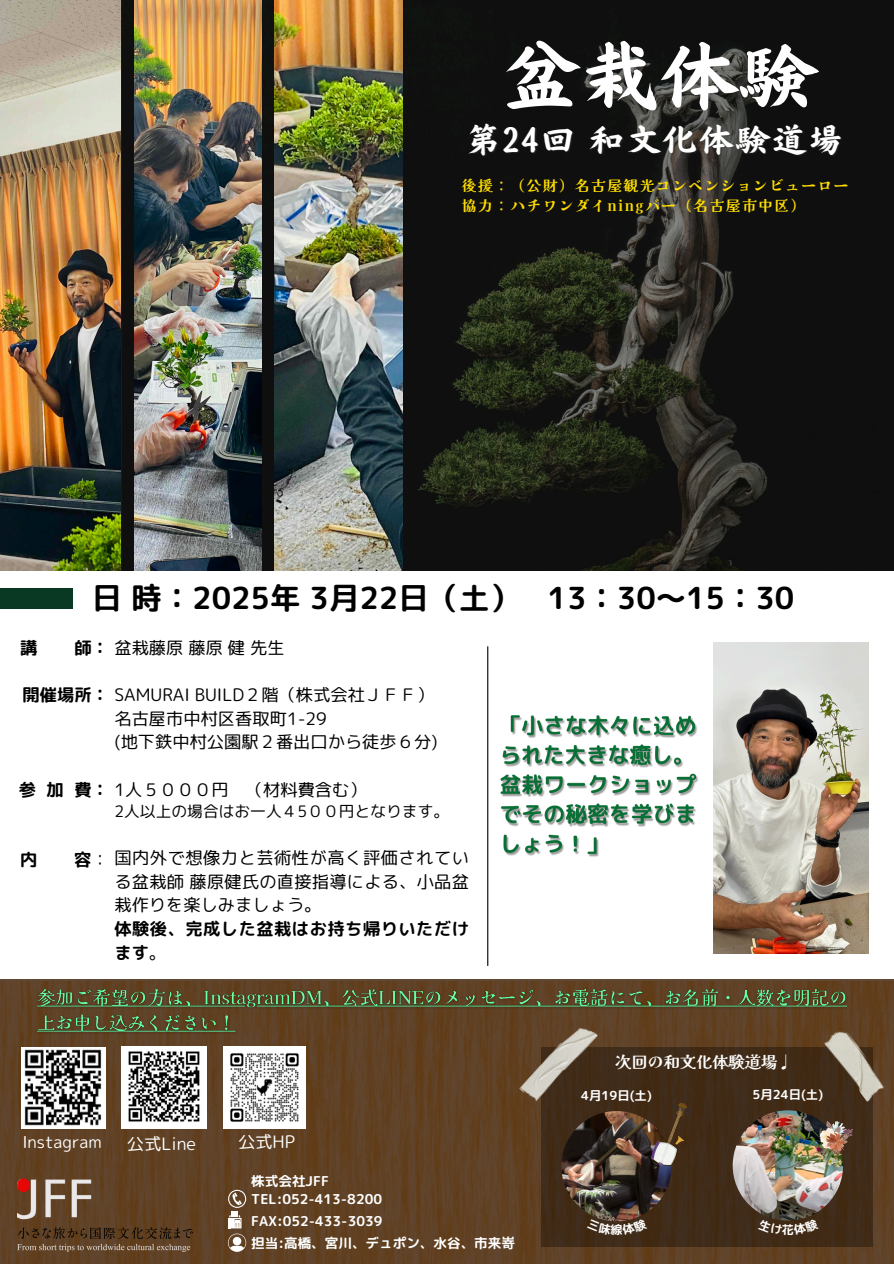
<style>
.page{position:relative;width:894px;height:1264px;background:#fff}
.page>*{position:absolute;margin:0;border:0;box-sizing:border-box;transform-origin:0 0}
.t1{font:79.05px "S Motoya Okai Std W5";color:#fff}
.t2{font:34.8px "S Motoya Okai Std W5";letter-spacing:.05em;color:#fff}
.t3{font:30.3px "rounded mplus 1 p bold";color:#000}
.t4{font:17.25px/23.7px "rounded mplus 1 p regular";color:#000}
.t5{font:17.25px/23.7px "rounded mplus 1 p bold";letter-spacing:.03em;color:#000}
.t6{font:17.25px "rounded mplus 1 p regular";color:#fff}
.t7{font:16.5px "rounded mplus 1 p regular";color:#fff}
.t8{font:700 16.2px "Kaisei Tokumin";color:#fff}
.t9{font:15.75px "rounded mplus 1 p regular";color:#000}
.t10{font:700 14.7px "Kaisei Tokumin";letter-spacing:.1em;color:#ffde00}
.t11{font:13.5px "rounded mplus 1 p bold";color:#fff}
.t12{font:12.45px "rounded mplus 1 p bold";color:#fff}
.t13{font:12px "rounded mplus 1 p bold";color:#fff}
.s1{color:rgb(51 51 51/.4)}
.s2{font-family:"rounded mplus 1 p bold"}
.s3{font-family:"rounded mplus 1 p regular"}
.s4{font-family:"Noto Sans CJ Ksc";font-weight:700}
.s5{font-family:"Noto Sans CJ Ksc"}
</style>
<div class="page">
<div style="left:0;top:588px;width:72px;height:20px;background:#093922"></div>
<div style="left:0;top:979px;width:893px;height:284px;background:linear-gradient(to bottom,#614124,#604124)"></div>
<div style="left:541px;top:1046px;width:330px;height:200px;background:#402b17"></div>
<img style="left:713px;top:643px;width:155px;height:310px">
<img style="left:122px;top:1046px;width:84px;height:82px">
<img style="left:561px;top:1111px;width:110px;height:110px;border-radius:50%">
<img style="left:732px;top:1110px;width:110px;height:110px;border-radius:50%">
<img style="left:33px;top:982px;width:818px;height:56px">
<img style="left:122px;top:0;width:771px;height:570px">
<hr style="left:487px;top:646px;width:1px;height:319px;background:#000">
<svg style="left:228px;top:1189px;width:18px;height:18px"></svg>
<img style="left:519px;top:1020px;width:78px;height:83px">
<img style="left:822px;top:1026px;width:66px;height:76px">
<img style="left:0;top:0;width:121px;height:570px">
<img style="left:134px;top:0;width:127px;height:570px">
<img style="left:275px;top:0;width:127px;height:570px">
<img style="left:18px;top:1179px;width:174px;height:72px">
<div style="left:231px;top:1211px;width:7px;height:6px;background:#fff"></div>
<svg style="left:228px;top:1215px;width:18px;height:36px"></svg>
<img style="left:22px;top:1047px;width:83px;height:81px">
<img style="left:819px;top:1121px;width:32px;height:34px">
<div style="left:17px;top:1178px;width:13px;height:14px;background:#e60707;border-radius:50%"></div>
<img style="left:223px;top:1046px;width:82px;height:82px">
<img style="left:651px;top:1103px;width:40px;height:62px">
<img style="left:500px;top:715px;width:198px;height:142px">
<svg style="left:587px;top:1219px;width:24px;height:16px"></svg>
<svg style="left:621px;top:1218px;width:22px;height:15px"></svg>
<svg style="left:772px;top:1218px;width:10px;height:5px"></svg>
<svg style="left:793px;top:1218px;width:11px;height:2px"></svg>
<p class="t1" style="left:500px;top:37px;width:318px">盆栽体験</p>
<p class="t2" style="left:465px;top:122px;width:379px">第24回和<span class="s1">文</span>化体験道場</p>
<p class="t10" style="left:462px;top:174px;width:388px">後援：（公財）名古屋観光コンベンションビューロー</p>
<p class="t10" style="left:462px;top:194px;width:345px">協力：ハチワンダイningバー（名古屋市中区）</p>
<h2 class="t3" style="left:92px;top:576px;width:703px">日時：2025年 3月22日（土） 13：30～15：30</h2>
<h3 class="t5" style="left:20px;top:635px;width:19px">講</h3>
<h3 class="t4" style="left:74px;top:635px;width:212px"><span class="s2">師：</span>盆栽藤原藤原健先生</h3>
<h6 class="t4" style="left:23px;top:682px;width:413px"><span class="s2">開催場所：</span> SAMURAI BUILD２階（株式会社ＪＦＦ）</h6>
<p class="t4" style="left:114px;top:706px;width:324px">名古屋市中村区香取町1-29<br>(地下鉄中村公園駅２番出口から徒歩６分)</p>
<h6 class="t4" style="left:19px;top:777px;width:349px"><span class="s2">参 加 費：</span> 1人５０００円 （材料費含む）</h6>
<h6 class="t5" style="left:20px;top:848px;width:19px">内</h6>
<h6 class="t5" style="left:74px;top:848px;width:36px">容<span class="s3">：</span></h6>
<p class="t9" style="left:114px;top:800px;width:336px">2人以上の場合はお一人４5００円となります。</p>
<p class="t4" style="left:114px;top:845px;width:356px;text-align:justify">国内外で想像力と芸術性が高く評価されている盆栽師藤原健氏の直接指導による、小品盆栽作りを楽しみましょう。</p>
<p class="t5" style="left:114px;top:916px;width:356px">体験後、完成した盆栽はお持ち帰りいただけます<span class="s3">。</span></p>
<p class="t7" style="left:22px;top:1130px;width:81px">Instagram</p>
<p class="t6" style="left:127px;top:1131px;width:71px">公式Line</p>
<p class="t6" style="left:238px;top:1129px;width:59px">公式HP</p>
<h2 class="t11" style="left:251px;top:1171px;width:79px">株式会社JFF</h2>
<p class="t11" style="left:251px;top:1189px;width:132px">TEL:052-413-8200</p>
<p class="t11" style="left:251px;top:1211px;width:133px">FAX:052-433-3039</p>
<h1 class="t11" style="left:251px;top:1233px;width:264px">担当:高橋、宮川、デュポン、水谷、市来<span class="s4">嵜</span></h1>
<p class="t8" style="left:615px;top:1049px;width:180px">次回の和文化体験道場<span class="s5">♩</span></p>
<p class="t12" style="left:581px;top:1086px;width:72px">4月19日(土)</p>
<p class="t12" style="left:752px;top:1085px;width:72px">5月24日(土)</p>
<p class="t13" style="left:610px;top:1221px;width:14px">線</p>
<p class="t13" style="left:781px;top:1221px;width:13px">花</p>
</div>
